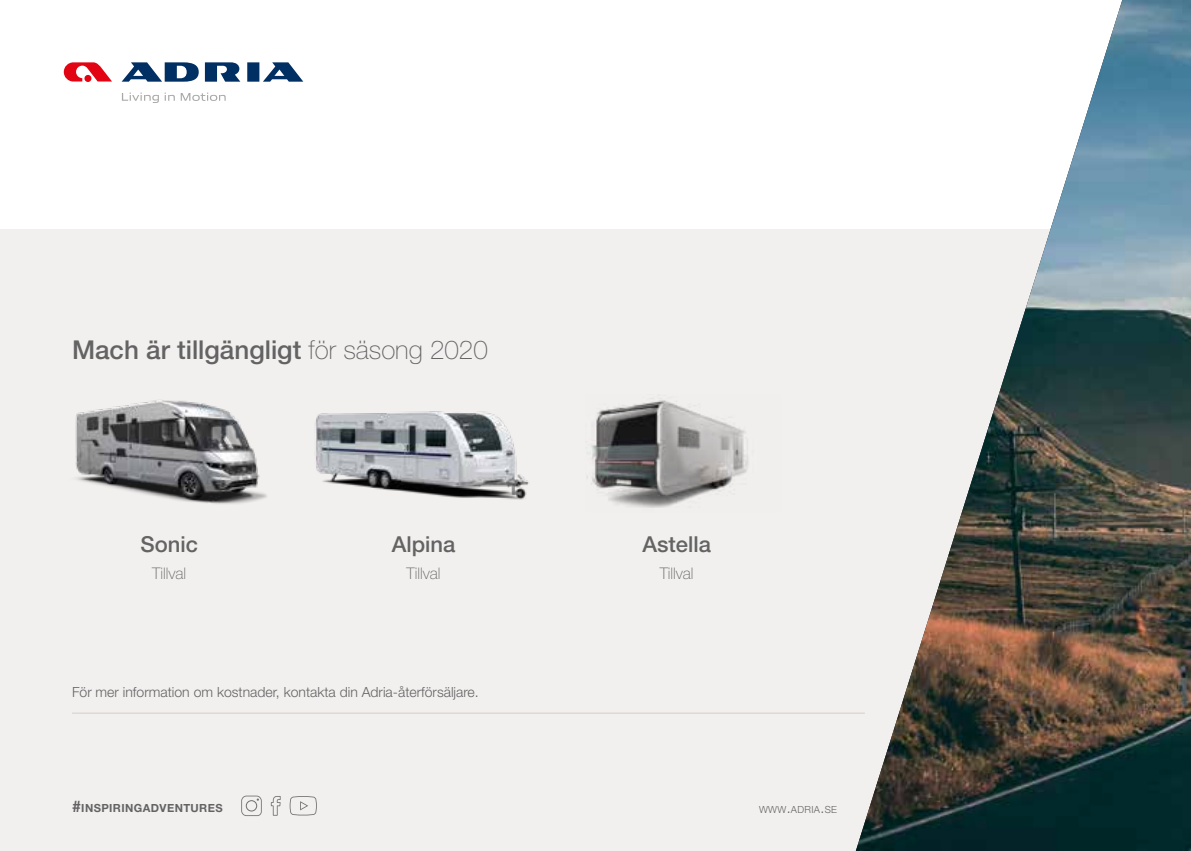
<style>
.page{position:relative;width:1191px;height:851px;background:#fff}
.page>*{position:absolute;margin:0;border:0;box-sizing:border-box;transform-origin:0 0}
.t1{font:500 26px "Helvetica Neue LT Pro";color:#646363}
.t2{font:500 22px "Helvetica Neue LT Pro";color:#646363}
.t3{font:100 16px "Helvetica Neue LT Pro";color:#646363}
.t4{font:300 14px "Helvetica Neue LT Pro";color:#646363}
.t5{font:700 11.2px "Helvetica Neue LT Pro";letter-spacing:.035em;color:#646363}
.t6{font:300 9.8px "Helvetica Neue LT Pro";letter-spacing:.035em;color:#646363}
.s1{font-weight:100}
.s2{font-size:16px}
.s3{font-size:14px}
</style>
<div class="page">
<div style="left:0;top:229px;width:1191px;height:621px;background:#f2f0ef"></div>
<img style="left:855px;top:0;width:336px;height:850px">
<img style="left:75px;top:400px;width:192px;height:104px">
<img style="left:315px;top:411px;width:214px;height:89px">
<svg style="left:64px;top:62px;width:48px;height:20px"></svg>
<svg style="left:122px;top:62px;width:181px;height:20px"></svg>
<svg style="left:122px;top:93px;width:37px;height:10px"></svg>
<svg style="left:165px;top:93px;width:10px;height:8px"></svg>
<svg style="left:181px;top:93px;width:45px;height:8px"></svg>
<svg style="left:241px;top:795px;width:21px;height:20px"></svg>
<svg style="left:271px;top:796px;width:10px;height:19px"></svg>
<svg style="left:290px;top:796px;width:27px;height:19px"></svg>
<hr style="left:72px;top:712px;width:793px;height:1px;background:#d2cdc7">
<img style="left:587px;top:398px;width:162px;height:110px">
<h1 class="t1" style="left:72px;top:334px;width:417px">Mach är tillgängligt <span class="s1">för säsong 2020</span></h1>
<h2 class="t2" style="left:140px;top:531px;width:59px">Sonic</h2>
<h2 class="t2" style="left:392px;top:531px;width:65px">Alpina</h2>
<h2 class="t2" style="left:642px;top:531px;width:70px">Astella</h2>
<p class="t3" style="left:152px;top:564px;width:35px">Tillval</p>
<p class="t3" style="left:407px;top:564px;width:35px">Tillval</p>
<p class="t3" style="left:659px;top:564px;width:35px">Tillval</p>
<p class="t4" style="left:72px;top:683px;width:408px">För mer information om kostnader, kontakta din Adria-återförsäljare.</p>
<p class="t5" style="left:72px;top:800px;width:152px"><span class="s2">#</span>INSPIRINGADVENTURES</p>
<p class="t6" style="left:759px;top:803px;width:80px">WWW<span class="s3">.</span>ADRIA<span class="s3">.</span>SE</p>
</div>
